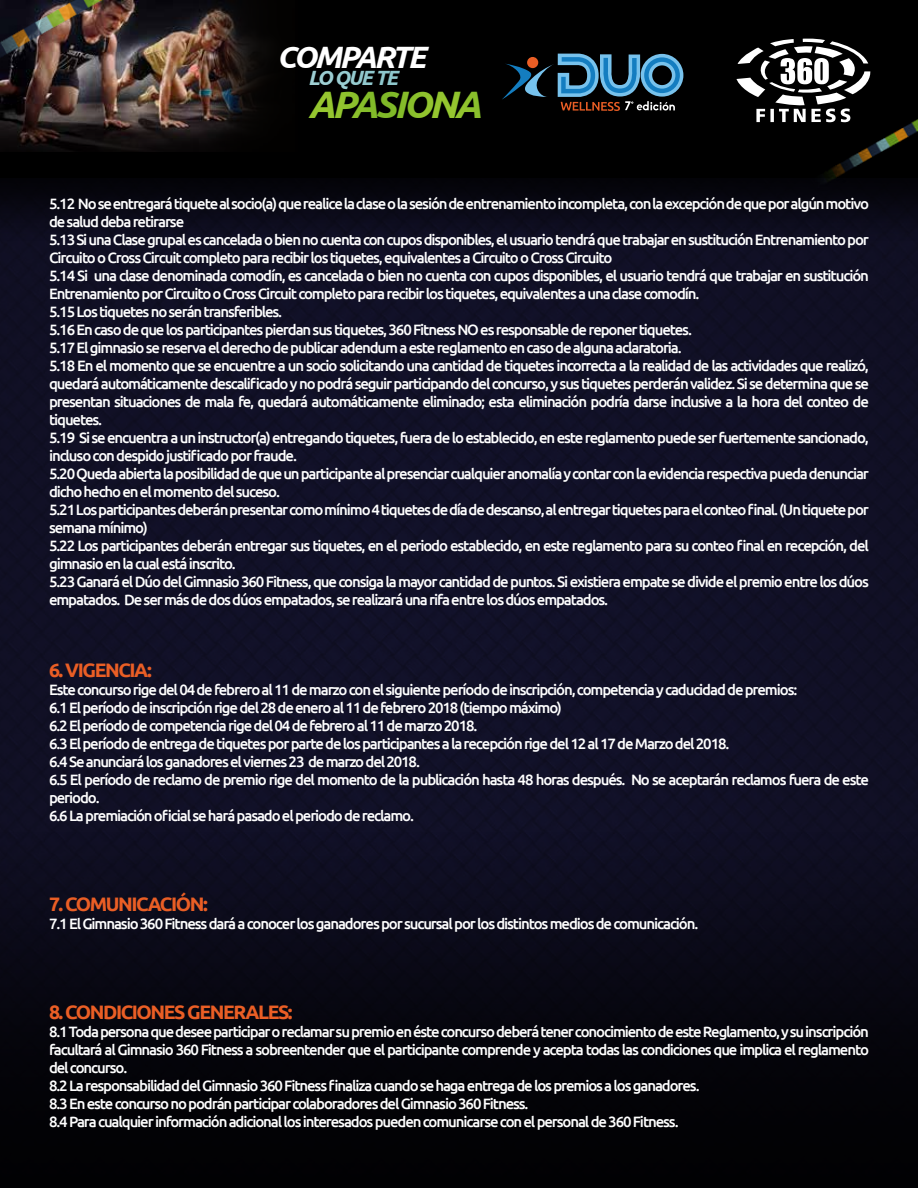
<style>
.page{position:relative;width:918px;height:1188px;background:#fff}
.page>*{position:absolute;margin:0;border:0;box-sizing:border-box;transform-origin:0 0}
.t1{font:italic 700 38.1px "Ubuntu";letter-spacing:-.075em;color:#7db828}
.t2{font:italic 700 30.9px "Ubuntu";letter-spacing:-.085em;color:#fff}
.t3{font:italic 700 20.55px "Ubuntu";letter-spacing:-.075em;color:#8dc7cc}
.t4{font:700 19.5px "Ubuntu";letter-spacing:-.075em;color:#ea5e25}
.t5{font:500 15px/18px "Ubuntu";letter-spacing:-.075em;color:#fff}
</style>
<div class="page">
<div style="left:0;top:320px;width:918px;height:868px;background:linear-gradient(to bottom,#161531,#04040a)"></div>
<div style="left:0;top:0;width:918px;height:153px;background:#000"></div>
<img style="left:0;top:0;width:97px;height:14px">
<svg style="left:0;top:14px;width:805px;height:138px"></svg>
<img style="left:97px;top:0;width:151px;height:152px">
<div style="left:0;top:153px;width:918px;height:208px;background:linear-gradient(to bottom,#040308,#15142f)"></div>
<img style="left:812px;top:119px;width:106px;height:82px">
<img style="left:233px;top:0;width:137px;height:124px">
<img style="left:376px;top:177px;width:136px;height:8px">
<img style="left:384px;top:40px;width:128px;height:137px">
<img style="left:248px;top:40px;width:136px;height:137px">
<svg style="left:502px;top:14px;width:183px;height:97px"></svg>
<svg style="left:737px;top:38px;width:135px;height:84px"></svg>
<h2 class="t2" style="left:277px;top:38px;width:151px">COMPARTE</h2>
<h1 class="t1" style="left:308px;top:82px;width:175px">APASIONA</h1>
<h3 class="t3" style="left:308px;top:66px;width:91px">LO QUE TE</h3>
<p class="t5" style="left:49px;top:194px;width:821px">5.12 No se entregará tiquete al socio(a) que realice la clase o la sesión de entrenamiento incompleta, con la excepción de que por algún motivo de salud deba retirarse<br>5.13 Si una Clase grupal es cancelada o bien no cuenta con cupos disponibles, el usuario tendrá que trabajar en sustitución Entrenamiento por Circuito o Cross Circuit completo para recibir los tiquetes, equivalentes a Circuito o Cross Circuito<br>5.14 Si una clase denominada comodín, es cancelada o bien no cuenta con cupos disponibles, el usuario tendrá que trabajar en sustitución Entrenamiento por Circuito o Cross Circuit completo para recibir los tiquetes, equivalentes a una clase comodín.<br>5.15 Los tiquetes no serán transferibles.<br>5.16 En caso de que los participantes pierdan sus tiquetes, 360 Fitness NO es responsable de reponer tiquetes.<br>5.17 El gimnasio se reserva el derecho de publicar adendum a este reglamento en caso de alguna aclaratoria.<br>5.18 En el momento que se encuentre a un socio solicitando una cantidad de tiquetes incorrecta a la realidad de las actividades que realizó, quedará automáticamente descalificado y no podrá seguir participando del concurso, y sus tiquetes perderán validez. Si se determina que se presentan situaciones de mala fe, quedará automáticamente eliminado; esta eliminación podría darse inclusive a la hora del conteo de tiquetes.<br>5.19 Si se encuentra a un instructor(a) entregando tiquetes, fuera de lo establecido, en este reglamento puede ser fuertemente sancionado, incluso con despido justificado por fraude.<br>5.20 Queda abierta la posibilidad de que un participante al presenciar cualquier anomalía y contar con la evidencia respectiva pueda denunciar dicho hecho en el momento del suceso.<br>5.21 Los participantes deberán presentar como mínimo 4 tiquetes de día de descanso, al entregar tiquetes para el conteo final. (Un tiquete por semana mínimo)<br>5.22 Los participantes deberán entregar sus tiquetes, en el periodo establecido, en este reglamento para su conteo final en recepción, del gimnasio en la cual está inscrito.<br>5.23 Ganará el Dúo del Gimnasio 360 Fitness, que consiga la mayor cantidad de puntos. Si existiera empate se divide el premio entre los dúos empatados. De ser más de dos dúos empatados, se realizará una rifa entre los dúos empatados.</p>
<h3 class="t4" style="left:49px;top:658px;width:104px">6. VIGENCIA:</h3>
<p class="t5" style="left:49px;top:680px;width:821px">Este concurso rige del 04 de febrero al 11 de marzo con el siguiente período de inscripción, competencia y caducidad de premios:<br>6.1 El período de inscripción rige del 28 de enero al 11 de febrero 2018 (tiempo máximo)<br>6.2 El período de competencia rige del 04 de febrero al 11 de marzo 2018.<br>6.3 El período de entrega de tiquetes por parte de los participantes a la recepción rige del 12 al 17 de Marzo del 2018.<br>6.4 Se anunciará los ganadores el viernes 23 de marzo del 2018.<br>6.5 El período de reclamo de premio rige del momento de la publicación hasta 48 horas después. No se aceptarán reclamos fuera de este periodo.<br>6.6 La premiación oficial se hará pasado el periodo de reclamo.</p>
<h3 class="t4" style="left:49px;top:892px;width:160px">7. COMUNICACIÓN:</h3>
<p class="t5" style="left:49px;top:914px;width:651px">7.1 El Gimnasio 360 Fitness dará a conocer los ganadores por sucursal por los distintos medios de comunicación.</p>
<h3 class="t4" style="left:49px;top:1000px;width:245px">8. CONDICIONES GENERALES:</h3>
<p class="t5" style="left:49px;top:1022px;width:821px">8.1 Toda persona que desee participar o reclamar su premio en éste concurso deberá tener conocimiento de este Reglamento, y su inscripción facultará al Gimnasio 360 Fitness a sobreentender que el participante comprende y acepta todas las condiciones que implica el reglamento del concurso.<br>8.2 La responsabilidad del Gimnasio 360 Fitness finaliza cuando se haga entrega de los premios a los ganadores.<br>8.3 En este concurso no podrán participar colaboradores del Gimnasio 360 Fitness.<br>8.4 Para cualquier información adicional los interesados pueden comunicarse con el personal de 360 Fitness.</p>
</div>
